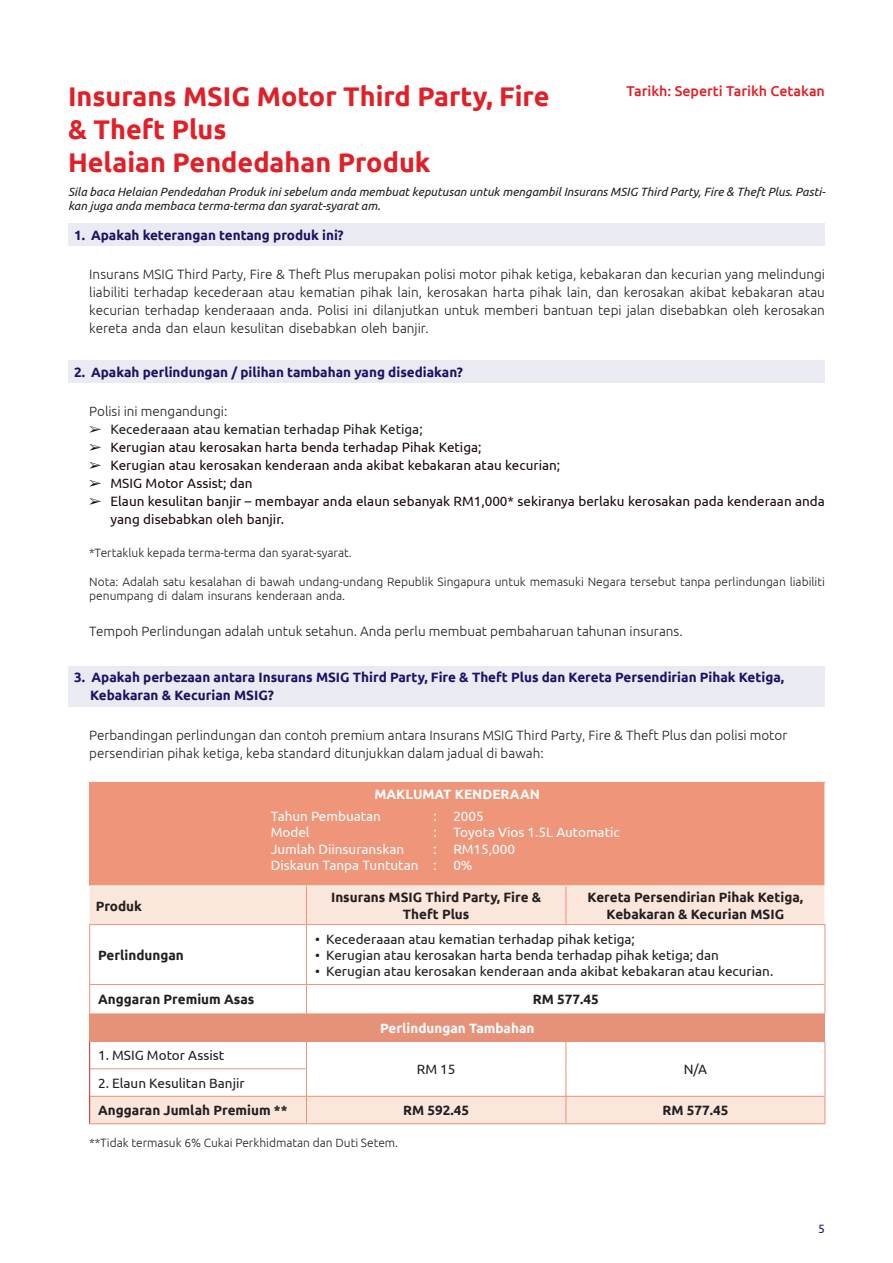
<style>
.page{position:relative;width:893px;height:1263px;background:#fff}
.page>*{position:absolute;margin:0;border:0;box-sizing:border-box;transform-origin:0 0}
.t1{font:700 27px/33px "Ubuntu";color:#e21f26}
.t2{font:500 14.25px "Ubuntu";color:#e21f26}
.t3{font:300 13.5px/18px "Ubuntu";color:#231f20}
.t4{font:13.5px/18px "Ubuntu";color:#1a090b}
.t5{font:13.5px "Ubuntu";color:#231f20}
.t6{font:700 13.5px/18px "Ubuntu";color:#191364}
.t7{font:700 13.5px/16.2px "Ubuntu";color:#231f20;text-align:center}
.t8{font:13.5px/16.2px "Ubuntu";color:#fff}
.t9{font:13.5px "Ubuntu";color:#201d1e}
.t10{font:700 13.5px "Ubuntu";color:#fff}
.t11{font:300 12px/14.4px "Ubuntu";color:#231f20}
.t12{font:italic 12px/13.5px "Ubuntu";color:#231f20}
.t13{font:12px "Ubuntu";color:#191364}
</style>
<div class="page">
<div style="left:68px;top:666px;width:757px;height:40px;background:#eaeaf2"></div>
<div style="left:90px;top:782px;width:735px;height:104px;background:#ef9579"></div>
<svg style="left:90px;top:886px;width:735px;height:237px;fill:#fbe6dc"></svg>
<svg style="left:90px;top:925px;width:735px;height:88px"></svg>
<div style="left:90px;top:1014px;width:735px;height:27px;background:#e59279"></div>
<hr style="left:90px;top:885px;width:217px;height:1px;background:#fff">
<hr style="left:307px;top:885px;width:259px;height:1px;background:#fff">
<hr style="left:566px;top:885px;width:259px;height:1px;background:#fff">
<hr style="left:306px;top:886px;width:1px;height:38px;background:#ef9579">
<hr style="left:566px;top:886px;width:1px;height:38px;background:#ef9579">
<hr style="left:90px;top:984px;width:216px;height:1px;background:#ef9579">
<hr style="left:307px;top:984px;width:259px;height:1px;background:#ef9579">
<hr style="left:566px;top:984px;width:259px;height:1px;background:#ef9579">
<hr style="left:89px;top:1013px;width:218px;height:1px;background:#ef9579">
<hr style="left:307px;top:1013px;width:259px;height:1px;background:#ef9579">
<hr style="left:566px;top:1013px;width:259px;height:1px;background:#ef9579">
<hr style="left:89px;top:924px;width:218px;height:1px;background:#e59279">
<hr style="left:307px;top:924px;width:259px;height:1px;background:#e59279">
<hr style="left:566px;top:924px;width:259px;height:1px;background:#e59279">
<hr style="left:89px;top:925px;width:1px;height:59px;background:#e59279">
<hr style="left:306px;top:925px;width:1px;height:59px;background:#e59279">
<hr style="left:825px;top:925px;width:1px;height:59px;background:#e59279">
<svg style="left:89px;top:984px;width:1px;height:29px"></svg>
<svg style="left:306px;top:984px;width:1px;height:29px"></svg>
<svg style="left:825px;top:984px;width:1px;height:29px"></svg>
<hr style="left:89px;top:1041px;width:218px;height:1px;background:#e59279">
<hr style="left:307px;top:1041px;width:259px;height:1px;background:#e59279">
<hr style="left:566px;top:1041px;width:259px;height:1px;background:#e59279">
<hr style="left:90px;top:1068px;width:217px;height:1px;background:#e59279">
<hr style="left:90px;top:1096px;width:217px;height:1px;background:#e59279">
<hr style="left:307px;top:1096px;width:259px;height:1px;background:#e59279">
<hr style="left:566px;top:1096px;width:259px;height:1px;background:#e59279">
<svg style="left:825px;top:1042px;width:1px;height:81px"></svg>
<hr style="left:89px;top:1123px;width:218px;height:1px;background:#e59279">
<hr style="left:307px;top:1123px;width:259px;height:1px;background:#e59279">
<hr style="left:566px;top:1123px;width:259px;height:1px;background:#e59279">
<svg style="left:89px;top:1042px;width:1px;height:81px"></svg>
<svg style="left:306px;top:1042px;width:1px;height:81px"></svg>
<svg style="left:566px;top:1042px;width:1px;height:81px"></svg>
<div style="left:68px;top:223px;width:757px;height:23px;background:#eaeaf2"></div>
<div style="left:68px;top:360px;width:757px;height:23px;background:#eaeaf2"></div>
<h1 class="t1" style="left:68px;top:79px;width:483px">Insurans MSIG Motor Third Party, Fire &amp; Theft Plus<br>Helaian Pendedahan Produk</h1>
<p class="t2" style="left:626px;top:82px;width:200px">Tarikh: Seperti Tarikh Cetakan</p>
<p class="t12" style="left:68px;top:185px;width:759px">Sila baca Helaian Pendedahan Produk ini sebelum anda membuat keputusan untuk mengambil Insurans MSIG Third Party, Fire &amp; Theft Plus. Pasti&shy;kan juga anda membaca terma-terma dan syarat-syarat am.</p>
<p class="t6" style="left:74px;top:226px;width:271px">1. Apakah keterangan tentang produk ini?</p>
<p class="t3" style="left:89px;top:265px;width:737px;text-align:justify">Insurans MSIG Third Party, Fire &amp; Theft Plus merupakan polisi motor pihak ketiga, kebakaran dan kecurian yang melindungi liabiliti terhadap kecederaan atau kematian pihak lain, kerosakan harta pihak lain, dan kerosakan akibat kebakaran atau kecurian terhadap kenderaaan anda. Polisi ini dilanjutkan untuk memberi bantuan tepi jalan disebabkan oleh kerosakan kereta anda dan elaun kesulitan disebabkan oleh banjir.</p>
<p class="t6" style="left:74px;top:363px;width:390px">2. Apakah perlindungan / pilihan tambahan yang disediakan?</p>
<p class="t3" style="left:89px;top:402px;width:140px">Polisi ini mengandungi:</p>
<p class="t9" style="left:89px;top:421px;width:335px">➢ Kecederaaan atau kematian terhadap Pihak Ketiga;</p>
<p class="t4" style="left:89px;top:438px;width:394px">➢ Kerugian atau kerosakan harta benda terhadap Pihak Ketiga;</p>
<p class="t4" style="left:89px;top:456px;width:472px">➢ Kerugian atau kerosakan kenderaan anda akibat kebakaran atau kecurian;</p>
<p class="t4" style="left:89px;top:474px;width:165px">➢ MSIG Motor Assist; dan</p>
<p class="t4" style="left:111px;top:492px;width:716px;text-indent:-21px">➢ Elaun kesulitan banjir – membayar anda elaun sebanyak RM1,000* sekiranya berlaku kerosakan pada kenderaan anda yang disebabkan oleh banjir.</p>
<p class="t11" style="left:89px;top:545px;width:264px">*Tertakluk kepada terma-terma dan syarat-syarat.</p>
<p class="t11" style="left:89px;top:574px;width:737px">Nota: Adalah satu kesalahan di bawah undang-undang Republik Singapura untuk memasuki Negara tersebut tanpa perlindungan liabiliti penumpang di dalam insurans kenderaan anda.</p>
<p class="t3" style="left:89px;top:622px;width:595px">Tempoh Perlindungan adalah untuk setahun. Anda perlu membuat pembaharuan tahunan insurans.</p>
<p class="t6" style="left:90px;top:668px;width:695px;text-indent:-16px">3. Apakah perbezaan antara Insurans MSIG Third Party, Fire &amp; Theft Plus dan Kereta Persendirian Pihak Ketiga,<br>Kebakaran &amp; Kecurian MSIG?</p>
<p class="t3" style="left:89px;top:726px;width:700px">Perbandingan perlindungan dan contoh premium antara Insurans MSIG Third Party, Fire &amp; Theft Plus dan polisi motor persendirian pihak ketiga, keba standard ditunjukkan dalam jadual di bawah:</p>
<p class="t10" style="left:374px;top:786px;width:167px">MAKLUMAT KENDERAAN</p>
<p class="t8" style="left:271px;top:808px;width:149px">Tahun Pembuatan<br>Model<br>Jumlah Diinsuranskan<br>Diskaun Tanpa Tuntutan</p>
<p class="t8" style="left:433px;top:808px;width:5px;text-align:justify">: : : :</p>
<p class="t8" style="left:453px;top:808px;width:168px">2005<br>Toyota Vios 1.5L Automatic<br>RM15,000<br>0%</p>
<p class="t7" style="left:96px;top:897px;width:48px">Produk</p>
<p class="t7" style="left:331px;top:889px;width:212px">Insurans MSIG Third Party, Fire &amp;<br>Theft Plus</p>
<p class="t7" style="left:588px;top:889px;width:217px">Kereta Persendirian Pihak Ketiga,<br>Kebakaran &amp; Kecurian MSIG</p>
<p class="t7" style="left:98px;top:947px;width:87px">Perlindungan</p>
<p class="t5" style="left:315px;top:930px;width:321px">• Kecederaaan atau kematian terhadap pihak ketiga;</p>
<p class="t5" style="left:315px;top:947px;width:405px">• Kerugian atau kerosakan harta benda terhadap pihak ketiga; dan</p>
<p class="t5" style="left:315px;top:963px;width:460px">• Kerugian atau kerosakan kenderaan anda akibat kebakaran atau kecurian.</p>
<p class="t7" style="left:98px;top:991px;width:158px">Anggaran Premium Asas</p>
<p class="t7" style="left:533px;top:991px;width:68px">RM 577.45</p>
<p class="t10" style="left:380px;top:1020px;width:156px">Perlindungan Tambahan</p>
<p class="t5" style="left:98px;top:1047px;width:128px">1. MSIG Motor Assist</p>
<p class="t5" style="left:417px;top:1061px;width:40px">RM 15</p>
<p class="t5" style="left:684px;top:1061px;width:25px">N/A</p>
<p class="t5" style="left:98px;top:1075px;width:148px">2. Elaun Kesulitan Banjir</p>
<p class="t7" style="left:98px;top:1102px;width:191px">Anggaran Jumlah Premium **</p>
<p class="t7" style="left:403px;top:1102px;width:68px">RM 592.45</p>
<p class="t7" style="left:662px;top:1102px;width:68px">RM 577.45</p>
<p class="t11" style="left:89px;top:1135px;width:310px">**Tidak termasuk 6% Cukai Perkhidmatan dan Duti Setem.</p>
<p class="t13" style="left:818px;top:1222px;width:8px">5</p>
</div>
